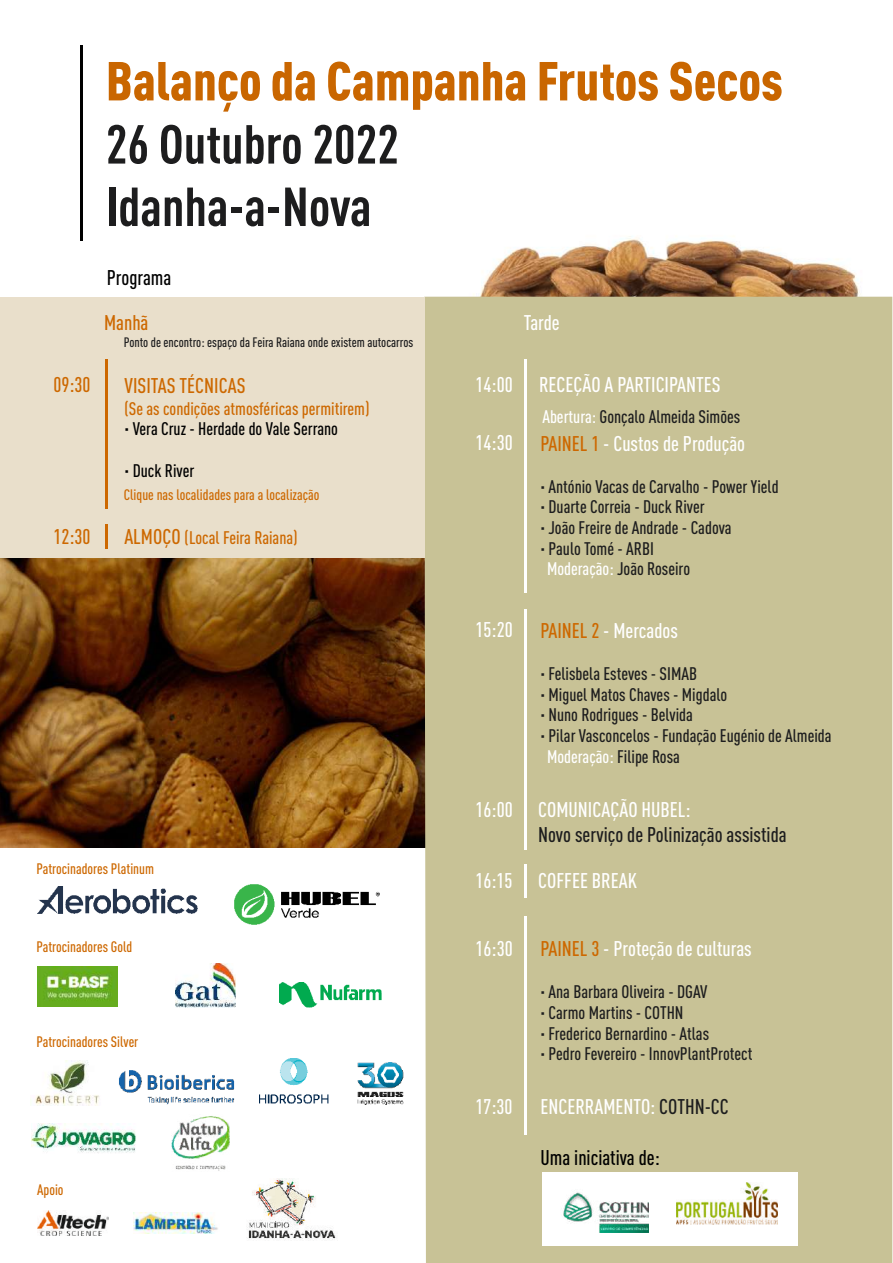
<style>
.page{position:relative;width:893px;height:1263px;background:#fff}
.page>*{position:absolute;margin:0;border:0;box-sizing:border-box;transform-origin:0 0}
.t1{font:900 condensed 54px "DIN Pro";color:#c96600}
.t2{font:700 condensed 54px/62.4px "DIN Pro";color:#1d1d1e}
.t3{font:500 condensed 21px "DIN Pro";color:#fff}
.t4{font:500 condensed 21px "DIN Pro";color:#1d1d1e}
.t5{font:500 condensed 21px "DIN Pro";color:#cd6800}
.t6{font:500 condensed 21px "DIN Pro";color:#000}
.t7{font:500 condensed 18px/20.7px "DIN Pro";color:#1d1d1e}
.t8{font:500 condensed 18px "DIN Pro";color:#cd6800}
.t9{font:500 condensed 18px "DIN Pro";color:#000}
.t10{font:500 condensed 18px "DIN Pro";color:#fff}
.t11{font:500 condensed 15px "DIN Pro";color:#cd6800}
.t12{font:500 condensed 13.5px "DIN Pro";color:#1d1d1e}
.s1{font-size:21px}
.s2{color:#fff}
.s3{color:#cd6800}
.s4{color:#1d1d1e}
</style>
<div class="page">
<img style="left:458px;top:236px;width:414px;height:61px">
<img style="left:0;top:558px;width:424px;height:290px">
<div style="left:424px;top:297px;width:468px;height:966px;background:#c8c296"></div>
<hr style="left:524px;top:359px;width:2px;height:234px;background:#fff">
<hr style="left:524px;top:916px;width:2px;height:219px;background:#fff">
<hr style="left:524px;top:609px;width:2px;height:241px;background:#fff">
<hr style="left:524px;top:864px;width:2px;height:33px;background:#fff">
<hr style="left:80px;top:45px;width:3px;height:195px;background:#000">
<div style="left:542px;top:1173px;width:256px;height:73px;background:#fff"></div>
<img style="left:677px;top:1182px;width:101px;height:43px">
<img style="left:563px;top:1192px;width:86px;height:40px">
<div style="left:0;top:297px;width:425px;height:261px;background:#e9dfcb"></div>
<hr style="left:105px;top:359px;width:3px;height:149px;background:#cd6800">
<hr style="left:105px;top:525px;width:3px;height:24px;background:#cd6800">
<img style="left:37px;top:886px;width:161px;height:27px">
<img style="left:357px;top:1062px;width:47px;height:43px">
<img style="left:30px;top:1060px;width:69px;height:45px">
<img style="left:234px;top:884px;width:146px;height:41px">
<img style="left:260px;top:1058px;width:68px;height:45px">
<img style="left:119px;top:1070px;width:116px;height:35px">
<img style="left:134px;top:1212px;width:84px;height:22px">
<img style="left:175px;top:963px;width:60px;height:45px">
<img style="left:37px;top:966px;width:81px;height:40px">
<img style="left:37px;top:1210px;width:71px;height:26px">
<img style="left:31px;top:1123px;width:105px;height:30px">
<img style="left:279px;top:982px;width:102px;height:25px">
<img style="left:247px;top:1179px;width:89px;height:61px">
<img style="left:172px;top:1116px;width:57px;height:55px">
<h1 class="t1" style="left:106px;top:62px;width:679px">Balanço da Campanha Frutos Secos</h1>
<h1 class="t2" style="left:106px;top:118px;width:295px">26 Outubro 2022<br>Idanha-a-Nova</h1>
<p class="t6" style="left:107px;top:270px;width:66px">Programa</p>
<p class="t5" style="left:104px;top:315px;width:46px">Manhã</p>
<p class="t5" style="left:53px;top:377px;width:39px">09:30</p>
<p class="t12" style="left:124px;top:338px;width:291px">Ponto de encontro: espaço da Feira Raiana onde existem autocarros</p>
<p class="t5" style="left:125px;top:378px;width:122px">VISITAS TÉCNICAS</p>
<p class="t8" style="left:125px;top:402px;width:246px">(Se as condições atmosféricas permitirem)</p>
<p class="t9" style="left:125px;top:422px;width:215px">· Vera Cruz - Herdade do Vale Serrano</p>
<p class="t9" style="left:125px;top:464px;width:71px">· Duck River</p>
<p class="t11" style="left:124px;top:489px;width:197px">Clique nas localidades para a localização</p>
<p class="t5" style="left:53px;top:529px;width:39px">12:30</p>
<p class="t8" style="left:124px;top:531px;width:175px"><span class="s1">ALMOÇO</span> (Local Feira Raiana)</p>
<p class="t11" style="left:36px;top:863px;width:119px">Patrocinadores Platinum</p>
<p class="t11" style="left:36px;top:941px;width:97px">Patrocinadores Gold</p>
<p class="t11" style="left:36px;top:1036px;width:103px">Patrocinadores Silver</p>
<p class="t11" style="left:37px;top:1185px;width:28px">Apoio</p>
<p class="t3" style="left:524px;top:315px;width:37px">Tarde</p>
<p class="t3" style="left:476px;top:377px;width:39px">14:00</p>
<p class="t3" style="left:539px;top:377px;width:183px">RECEÇÃO A PARTICIPANTES</p>
<p class="t7" style="left:542px;top:408px;width:199px"><span class="s2">Abertura:</span> Gonçalo Almeida Simões</p>
<p class="t3" style="left:476px;top:435px;width:39px">14:30</p>
<p class="t3" style="left:540px;top:436px;width:206px"><span class="s3">PAINEL 1</span> - Custos de Produção</p>
<p class="t7" style="left:540px;top:478px;width:240px">· António Vacas de Carvalho - Power Yield</p>
<p class="t7" style="left:540px;top:498px;width:166px">· Duarte Correia - Duck River</p>
<p class="t7" style="left:540px;top:519px;width:193px">· João Freire de Andrade - Cadova</p>
<p class="t7" style="left:540px;top:540px;width:115px">· Paulo Tomé - ARBI</p>
<p class="t7" style="left:547px;top:560px;width:145px"><span class="s2">Moderação:</span> João Roseiro</p>
<p class="t3" style="left:476px;top:622px;width:39px">15:20</p>
<p class="t3" style="left:540px;top:623px;width:139px"><span class="s3">PAINEL 2</span> - Mercados</p>
<p class="t7" style="left:540px;top:665px;width:158px">· Felisbela Esteves - SIMAB</p>
<p class="t7" style="left:540px;top:686px;width:188px">· Miguel Matos Chaves - Migdalo</p>
<p class="t7" style="left:540px;top:706px;width:154px">· Nuno Rodrigues - Belvida</p>
<p class="t7" style="left:540px;top:727px;width:293px">· Pilar Vasconcelos - Fundação Eugénio de Almeida</p>
<p class="t10" style="left:547px;top:750px;width:134px">Moderação: <span class="s4">Filipe Rosa</span></p>
<p class="t3" style="left:476px;top:802px;width:39px">16:00</p>
<p class="t3" style="left:475px;top:873px;width:39px">16:15</p>
<p class="t3" style="left:538px;top:802px;width:154px">COMUNICAÇÃO HUBEL:</p>
<p class="t4" style="left:538px;top:827px;width:250px">Novo serviço de Polinização assistida</p>
<p class="t3" style="left:538px;top:873px;width:100px">COFFEE BREAK</p>
<p class="t3" style="left:476px;top:941px;width:39px">16:30</p>
<p class="t3" style="left:540px;top:941px;width:213px"><span class="s3">PAINEL 3</span> - Proteção de culturas</p>
<p class="t7" style="left:540px;top:983px;width:213px">· Ana Barbara Oliveira - DGAV<br>· Carmo Martins - COTHN<br>· Frederico Bernardino - Atlas<br>· Pedro Fevereiro - InnovPlantProtect</p>
<p class="t3" style="left:475px;top:1099px;width:39px">17:30</p>
<p class="t3" style="left:540px;top:1099px;width:190px">ENCERRAMENTO: <span class="s4">COTHN-CC</span></p>
<p class="t6" style="left:541px;top:1150px;width:121px">Uma iniciativa de:</p>
</div>
